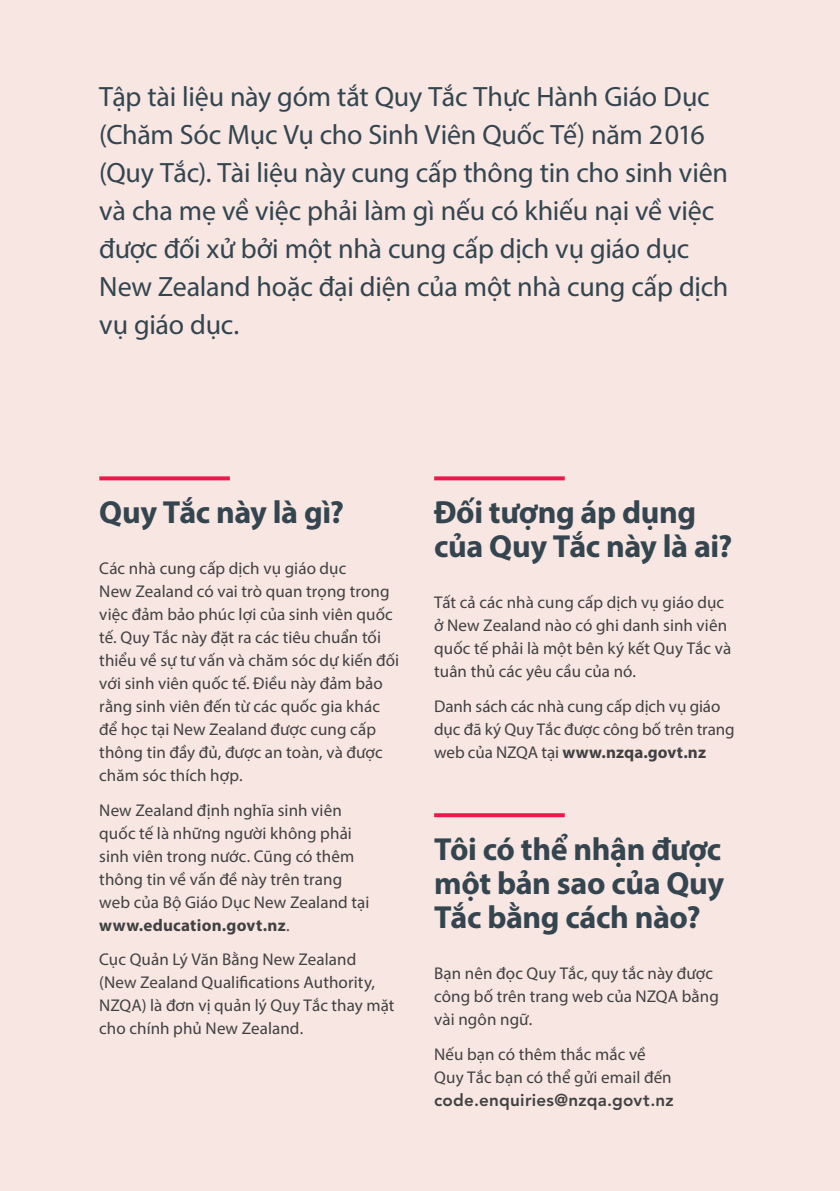
<style>
.page{position:relative;width:840px;height:1191px;background:#fff}
.page>*{position:absolute;margin:0;border:0;box-sizing:border-box;transform-origin:0 0}
.t1{font:700 32px/34px "Myriad Pro";letter-spacing:-.015em;color:#34454f}
.t2{font:28px/38px "Myriad Pro";letter-spacing:-.01em;color:#34454f}
.t3{font:17px/23px "Myriad Pro";letter-spacing:.005em;color:#414042}
.t4{font:800 17px "Avenir LT Pro";letter-spacing:.015em;color:#414042}
.s1{font-weight:700}
</style>
<div class="page">
<div style="left:0;top:0;width:839px;height:1191px;background:#f7e6e2"></div>
<svg style="left:99px;top:476px;width:131px;height:4px"></svg>
<svg style="left:434px;top:476px;width:130px;height:4px"></svg>
<svg style="left:434px;top:813px;width:130px;height:4px"></svg>
<p class="t2" style="left:99px;top:77px;width:630px">Tập tài liệu này góm tắt Quy Tắc Thực Hành Giáo Dục (Chăm Sóc Mục Vụ cho Sinh Viên Quốc Tế) năm 2016 (Quy Tắc). Tài liệu này cung cấp thông tin cho sinh viên và cha mẹ về việc phải làm gì nếu có khiếu nại về việc được đối xử bởi một nhà cung cấp dịch vụ giáo dục New Zealand hoặc đại diện của một nhà cung cấp dịch vụ giáo dục.</p>
<h1 class="t1" style="left:99px;top:494px;width:246px">Quy Tắc này là gì?</h1>
<p class="t3" style="left:99px;top:557px;width:301px">Các nhà cung cấp dịch vụ giáo dục<br>New Zealand có vai trò quan trọng trong việc đảm bảo phúc lợi của sinh viên quốc tế. Quy Tắc này đặt ra các tiêu chuẩn tối thiểu về sự tư vấn và chăm sóc dự kiến đối với sinh viên quốc tế. Điều này đảm bảo rằng sinh viên đến từ các quốc gia khác để học tại New Zealand được cung cấp thông tin đầy đủ, được an toàn, và được chăm sóc thích hợp.</p>
<p class="t3" style="left:99px;top:798px;width:271px">New Zealand định nghĩa sinh viên quốc tế là những người không phải sinh viên trong nước. Cũng có thêm thông tin về vấn đề này trên trang web của Bộ Giáo Dục New Zealand tại <span class="s1">www.education.govt.nz</span>.</p>
<p class="t3" style="left:99px;top:947px;width:296px">Cục Quản Lý Văn Bằng New Zealand (New Zealand Qualifications Authority, NZQA) là đơn vị quản lý Quy Tắc thay mặt cho chính phủ New Zealand.</p>
<h1 class="t1" style="left:434px;top:494px;width:300px">Đối tượng áp dụng của Quy Tắc này là ai?</h1>
<p class="t3" style="left:434px;top:591px;width:298px">Tất cả các nhà cung cấp dịch vụ giáo dục ở New Zealand nào có ghi danh sinh viên quốc tế phải là một bên ký kết Quy Tắc và tuân thủ các yêu cầu của nó.</p>
<p class="t3" style="left:434px;top:694px;width:302px">Danh sách các nhà cung cấp dịch vụ giáo dục đã ký Quy Tắc được công bố trên trang web của NZQA tại <span class="s1">www.nzqa.govt.nz</span></p>
<h1 class="t1" style="left:434px;top:831px;width:291px;text-align:justify">Tôi có thể nhận được một bản sao của Quy Tắc bằng cách nào?</h1>
<p class="t3" style="left:434px;top:961px;width:286px">Bạn nên đọc Quy Tắc, quy tắc này được công bố trên trang web của NZQA bằng vài ngôn ngữ.</p>
<p class="t3" style="left:434px;top:1042px;width:239px">Nếu bạn có thêm thắc mắc về<br>Quy Tắc bạn có thể gửi email đến</p>
<p class="t4" style="left:434px;top:1089px;width:241px">code.enquiries@nzqa.govt.nz</p>
</div>
